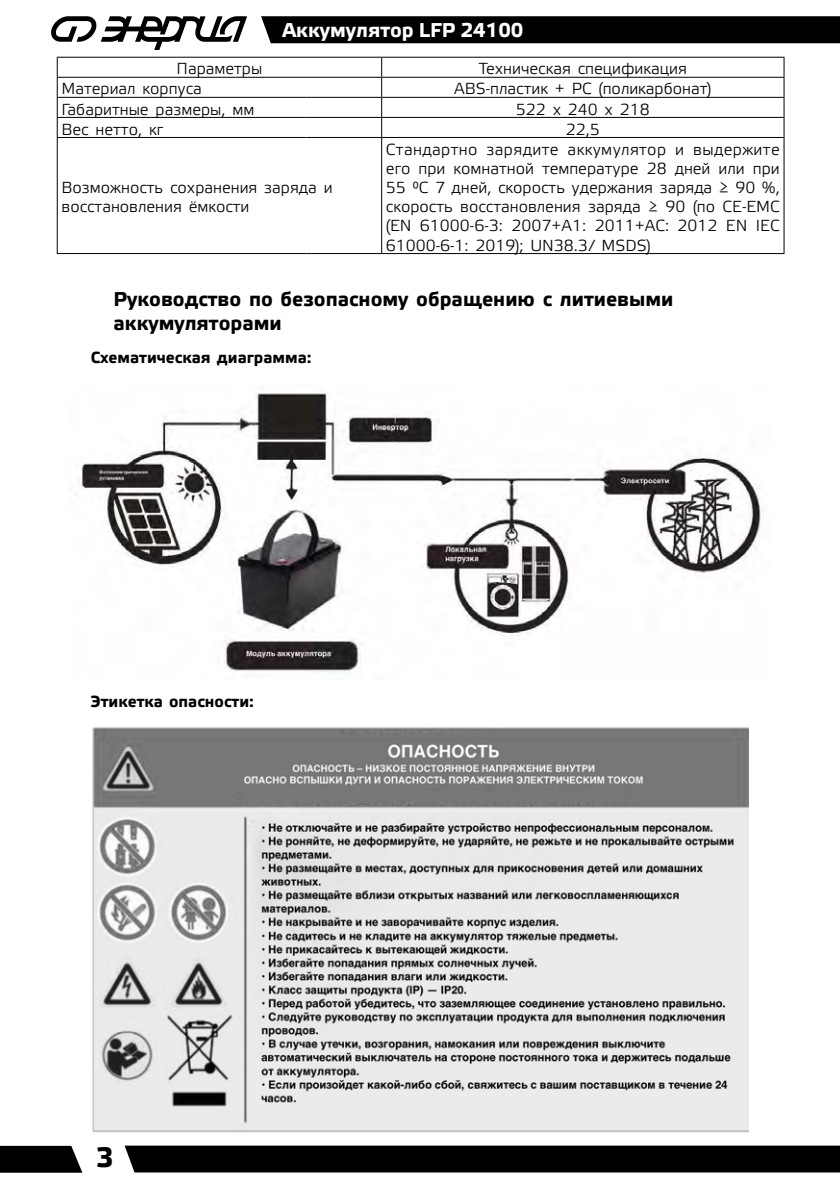
<style>
.page{position:relative;width:840px;height:1191px;background:#fff}
.page>*{position:absolute;margin:0;border:0;box-sizing:border-box;transform-origin:0 0}
.t1{font:700 28px "Etelka Text Pro";color:#000}
.t2{font:700 20px/24px "Etelka Text Pro";color:#000}
.t3{font:700 20px "Etelka Text Pro";color:#fff}
.t4{font:16px/19.2px "Etelka Light Pro";color:#000}
.t5{font:700 16px "Etelka Text Pro";color:#000}
</style>
<div class="page">
<div style="left:124px;top:1145px;width:715px;height:27px;background:#000"></div>
<svg style="left:0;top:1145px;width:82px;height:27px;background:#181818"></svg>
<div style="left:261px;top:16px;width:578px;height:27px;background:#000"></div>
<svg style="left:51px;top:16px;width:196px;height:34px"></svg>
<img style="left:81px;top:393px;width:683px;height:282px">
<img style="left:92px;top:727px;width:655px;height:406px">
<hr style="left:57px;top:57px;width:249px;height:1px;background:#000">
<hr style="left:306px;top:57px;width:75px;height:1px;background:#000">
<hr style="left:381px;top:57px;width:403px;height:1px;background:#000">
<hr style="left:57px;top:77px;width:249px;height:1px;background:#000">
<hr style="left:306px;top:77px;width:75px;height:1px;background:#000">
<hr style="left:381px;top:77px;width:403px;height:1px;background:#000">
<hr style="left:57px;top:97px;width:249px;height:1px;background:#000">
<hr style="left:306px;top:97px;width:75px;height:1px;background:#000">
<hr style="left:381px;top:97px;width:403px;height:1px;background:#000">
<hr style="left:57px;top:117px;width:249px;height:1px;background:#000">
<svg style="left:57px;top:58px;width:1px;height:79px"></svg>
<hr style="left:306px;top:117px;width:75px;height:1px;background:#000">
<hr style="left:381px;top:117px;width:403px;height:1px;background:#000">
<svg style="left:381px;top:58px;width:1px;height:79px"></svg>
<svg style="left:783px;top:58px;width:1px;height:79px"></svg>
<hr style="left:57px;top:137px;width:249px;height:1px;background:#000">
<hr style="left:57px;top:138px;width:1px;height:115px;background:#000">
<hr style="left:306px;top:137px;width:75px;height:1px;background:#000">
<hr style="left:381px;top:137px;width:403px;height:1px;background:#000">
<hr style="left:381px;top:138px;width:1px;height:115px;background:#000">
<hr style="left:783px;top:138px;width:1px;height:115px;background:#000">
<hr style="left:57px;top:253px;width:249px;height:1px;background:#000">
<hr style="left:306px;top:253px;width:75px;height:1px;background:#000">
<hr style="left:381px;top:253px;width:403px;height:1px;background:#000">
<p class="t3" style="left:282px;top:19px;width:242px">Аккумулятор LFP 24100</p>
<p class="t4" style="left:176px;top:60px;width:87px">Параметры</p>
<p class="t4" style="left:478px;top:60px;width:209px">Техническая спецификация</p>
<p class="t4" style="left:61px;top:80px;width:142px">Материал корпуса</p>
<p class="t4" style="left:454px;top:80px;width:259px">ABS-пластик + PC (поликарбонат)</p>
<p class="t4" style="left:61px;top:100px;width:194px">Габаритные размеры, мм</p>
<p class="t4" style="left:515px;top:100px;width:135px">522 x 240 x 218</p>
<p class="t4" style="left:61px;top:120px;width:103px">Вес нетто, кг</p>
<p class="t4" style="left:565px;top:120px;width:35px">22,5</p>
<p class="t4" style="left:61px;top:179px;width:272px">Возможность сохранения заряда и восстановления ёмкости</p>
<p class="t4" style="left:386px;top:140px;width:395px;text-align:justify">Стандартно зарядите аккумулятор и выдержите его при комнатной температуре 28 дней или при 55 °C 7 дней, скорость удержания заряда ≥ 90 %, скорость восстановления заряда ≥ 90 (по CE-EMC (EN 61000-6-3: 2007+A1: 2011+AC: 2012 EN IEC 61000-6-1: 2019); UN38.3/ MSDS)</p>
<p class="t2" style="left:113px;top:288px;width:561px">Руководство по безопасному обращению с литиевыми аккумуляторами</p>
<p class="t5" style="left:91px;top:348px;width:222px">Схематическая диаграмма:</p>
<p class="t5" style="left:91px;top:692px;width:165px">Этикетка опасности:</p>
<h1 class="t1" style="left:96px;top:1142px;width:19px">3</h1>
</div>
